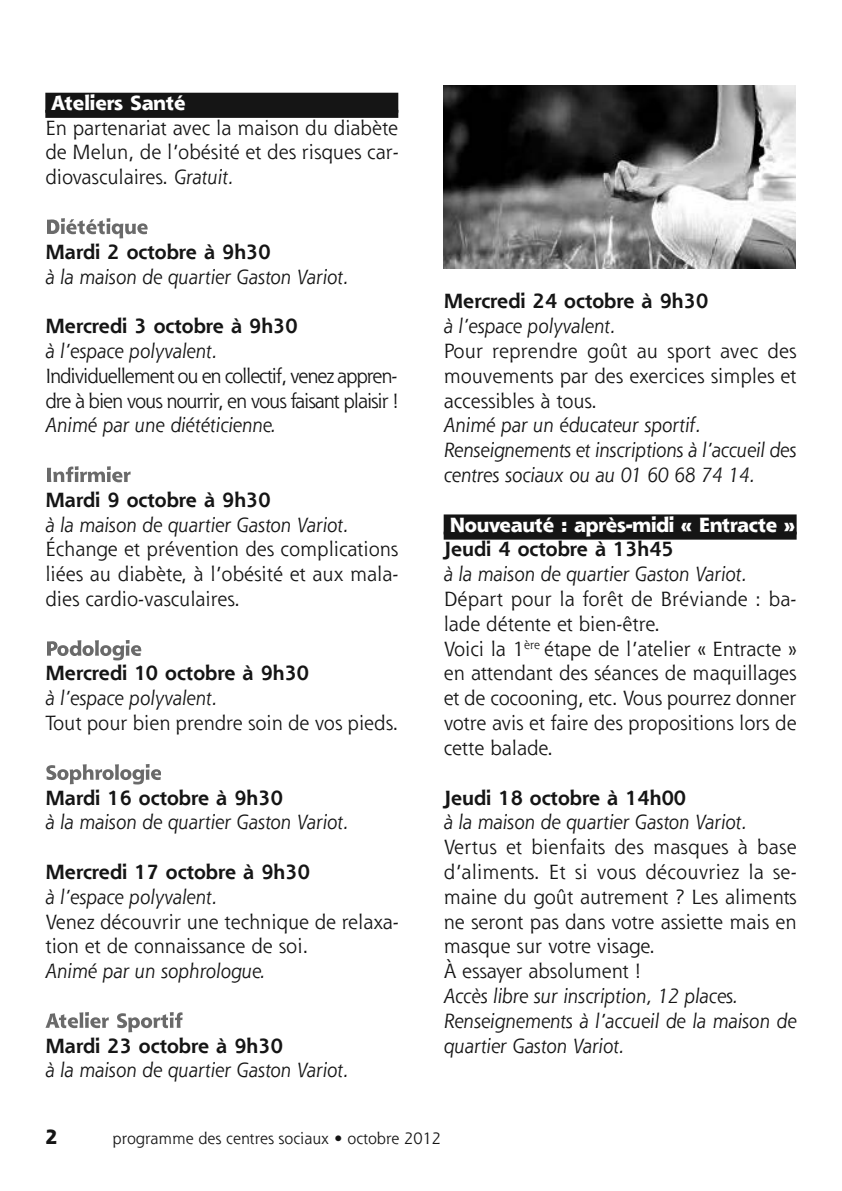
<style>
.page{position:relative;width:842px;height:1191px;background:#fff}
.page>*{position:absolute;margin:0;border:0;box-sizing:border-box;transform-origin:0 0}
.t1{font:20px/24.8px "Shannon";color:#151515;text-align:justify}
.t2{font:italic 20px/24.8px "Shannon";color:#151515}
.t3{font:700 20px "Shannon";color:#151515}
.t4{font:20px/24.8px "Shannon";letter-spacing:-.055em;color:#151515}
.t5{font:800 20px "Shannon";letter-spacing:-.015em;color:#fff}
.t6{font:800 20px "Shannon";color:#151515}
.t7{font:16px "Shannon";color:#151515}
.s1{font-style:italic}
</style>
<div class="page">
<div style="left:45px;top:93px;width:353px;height:20px;background:#151515"></div>
<div style="left:45px;top:110px;width:353px;height:8px;background:#151515"></div>
<div style="left:444px;top:514px;width:353px;height:20px;background:#151515"></div>
<div style="left:444px;top:531px;width:353px;height:8px;background:#151515"></div>
<svg style="left:47px;top:218px;width:101px;height:20px"></svg>
<svg style="left:47px;top:466px;width:84px;height:16px"></svg>
<svg style="left:47px;top:640px;width:94px;height:20px"></svg>
<svg style="left:46px;top:764px;width:115px;height:20px"></svg>
<svg style="left:45px;top:1012px;width:129px;height:20px"></svg>
<img style="left:444px;top:85px;width:351px;height:184px">
<p class="t5" style="left:51px;top:96px;width:136px">Ateliers Santé</p>
<p class="t1" style="left:45px;top:117px;width:355px">En partenariat avec la maison du diabète de Melun, de l’obésité et des risques car&shy;diovasculaires. <span class="s1">Gratuit.</span></p>
<p class="t3" style="left:45px;top:244px;width:227px">Mardi 2 octobre à 9h30</p>
<p class="t2" style="left:45px;top:266px;width:305px">à la maison de quartier Gaston Variot.</p>
<p class="t3" style="left:45px;top:319px;width:254px">Mercredi 3 octobre à 9h30</p>
<p class="t2" style="left:45px;top:341px;width:173px">à l’espace polyvalent.</p>
<p class="t4" style="left:45px;top:365px;width:354px">Individuellement ou en collectif, venez appren&shy;dre à bien vous nourrir, en vous faisant plaisir !</p>
<p class="t2" style="left:45px;top:415px;width:232px">Animé par une diététicienne.</p>
<p class="t3" style="left:45px;top:492px;width:227px">Mardi 9 octobre à 9h30</p>
<p class="t2" style="left:45px;top:514px;width:305px">à la maison de quartier Gaston Variot.</p>
<p class="t1" style="left:45px;top:539px;width:354px">Échange et prévention des complications liées au diabète, à l’obésité et aux mala&shy;dies cardio-vasculaires.</p>
<p class="t3" style="left:45px;top:666px;width:265px">Mercredi 10 octobre à 9h30</p>
<p class="t2" style="left:45px;top:688px;width:173px">à l’espace polyvalent.</p>
<p class="t1" style="left:45px;top:713px;width:354px">Tout pour bien prendre soin de vos pieds.</p>
<p class="t3" style="left:45px;top:790px;width:239px">Mardi 16 octobre à 9h30</p>
<p class="t2" style="left:45px;top:812px;width:305px">à la maison de quartier Gaston Variot.</p>
<p class="t3" style="left:45px;top:864px;width:266px">Mercredi 17 octobre à 9h30</p>
<p class="t2" style="left:45px;top:886px;width:173px">à l’espace polyvalent.</p>
<p class="t1" style="left:45px;top:911px;width:355px">Venez découvrir une technique de relaxa&shy;tion et de connaissance de soi.</p>
<p class="t2" style="left:45px;top:961px;width:222px">Animé par un sophrologue.</p>
<p class="t3" style="left:45px;top:1038px;width:239px">Mardi 23 octobre à 9h30</p>
<p class="t2" style="left:45px;top:1060px;width:305px">à la maison de quartier Gaston Variot.</p>
<p class="t3" style="left:444px;top:294px;width:266px">Mercredi 24 octobre à 9h30</p>
<p class="t2" style="left:444px;top:316px;width:173px">à l’espace polyvalent.</p>
<p class="t1" style="left:444px;top:341px;width:354px">Pour reprendre goût au sport avec des mouvements par des exercices simples et accessibles à tous.</p>
<p class="t2" style="left:444px;top:415px;width:354px">Animé par un éducateur sportif.<br>Renseignements et inscriptions à l’accueil des centres sociaux ou au 01 60 68 74 14.</p>
<p class="t5" style="left:449px;top:517px;width:347px">Nouveauté : après-midi « Entracte »</p>
<p class="t3" style="left:444px;top:542px;width:232px">Jeudi 4 octobre à 13h45</p>
<p class="t2" style="left:444px;top:564px;width:305px">à la maison de quartier Gaston Variot.</p>
<p class="t1" style="left:444px;top:589px;width:354px;text-align:left">Départ pour la forêt de Bréviande : ba&shy;lade détente et bien-être.<br>Voici la 1<sup>ère</sup> étape de l’atelier « Entracte » en attendant des séances de maquillages et de cocooning, etc. Vous pourrez donner votre avis et faire des propositions lors de cette balade.</p>
<p class="t3" style="left:444px;top:790px;width:244px">Jeudi 18 octobre à 14h00</p>
<p class="t2" style="left:444px;top:812px;width:305px">à la maison de quartier Gaston Variot.</p>
<p class="t1" style="left:444px;top:837px;width:354px;text-align:left">Vertus et bienfaits des masques à base d’aliments. Et si vous découvriez la se&shy;maine du goût autrement ? Les aliments ne seront pas dans votre assiette mais en masque sur votre visage.<br>À essayer absolument !</p>
<p class="t2" style="left:444px;top:985px;width:354px">Accès libre sur inscription, 12 places.<br>Renseignements à l’accueil de la maison de quartier Gaston Variot.</p>
<p class="t6" style="left:45px;top:1129px;width:14px">2</p>
<p class="t7" style="left:113px;top:1132px;width:330px">programme des centres sociaux • octobre 2012</p>
</div>
